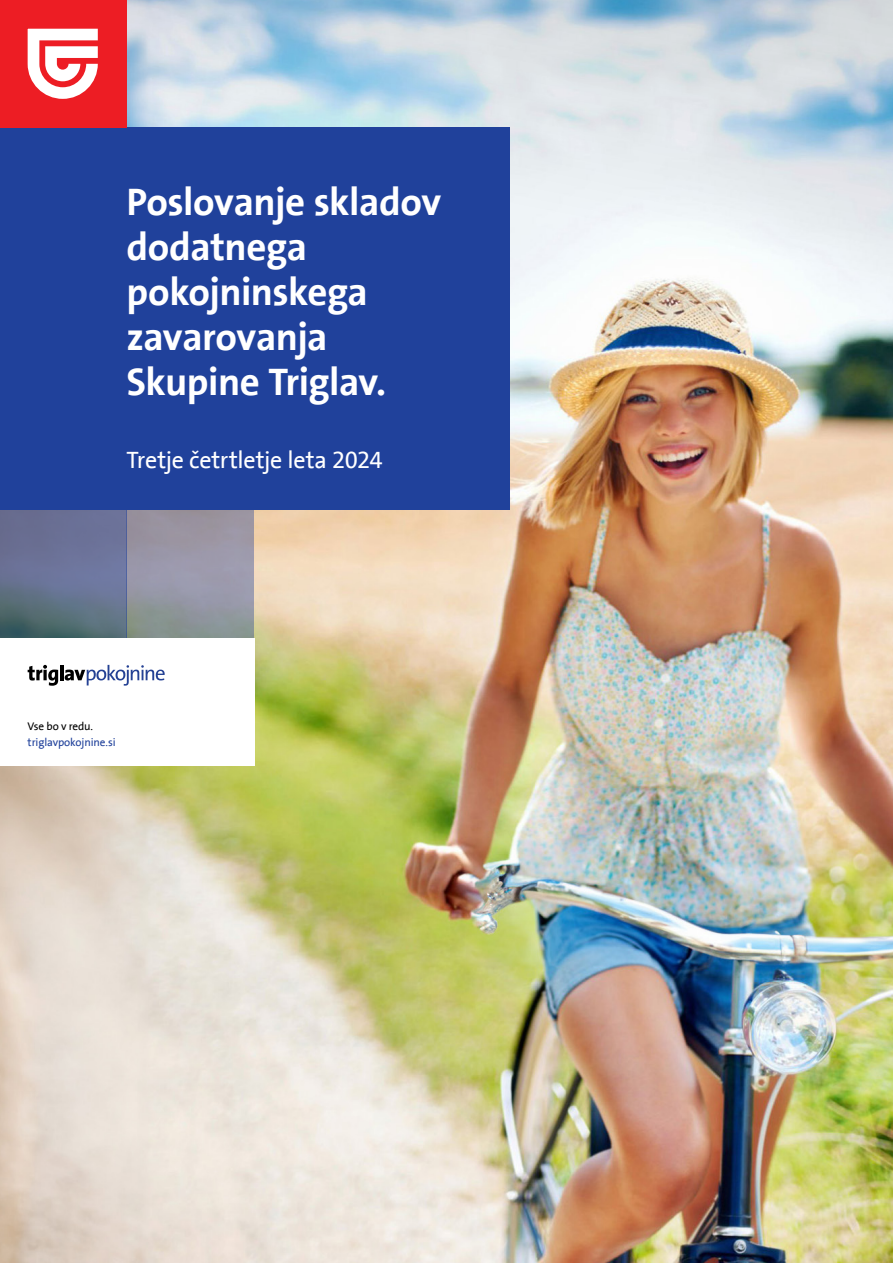
<style>
.page{position:relative;width:893px;height:1263px;background:#fff}
.page>*{position:absolute;margin:0;border:0;box-sizing:border-box;transform-origin:0 0}
.t1{font:700 39px/45px "Triglav The Sans";letter-spacing:-.015em;color:#fff}
.t2{font:24px "Triglav The Sans";letter-spacing:-.015em;color:#fff}
.t3{font:11.25px "Triglav The Sans";letter-spacing:-.01em;color:#20419b}
.t4{font:11.25px "Triglav The Sans";letter-spacing:-.01em;color:#000}
</style>
<div class="page">
<img style="left:0;top:340px;width:893px;height:923px">
<svg style="left:126px;top:0;width:767px;height:340px"></svg>
<div style="left:0;top:128px;width:509px;height:382px;background:#20419b"></div>
<div style="left:0;top:638px;width:254px;height:127px;background:#fff"></div>
<svg style="left:28px;top:665px;width:30px;height:21px"></svg>
<hr style="left:60px;top:665px;width:3px;height:15px;background:#000">
<svg style="left:65px;top:665px;width:100px;height:21px"></svg>
<div style="left:0;top:0;width:126px;height:128px;background:#ed1d24"></div>
<svg style="left:28px;top:29px;width:70px;height:70px"></svg>
<div style="left:0;top:96px;width:31px;height:32px;background:#ed1d24"></div>
<svg style="left:0;top:510px;width:126px;height:128px;background:#63708c"></svg>
<svg style="left:126px;top:510px;width:128px;height:128px;background:#9394a1"></svg>
<p class="t1" style="left:126px;top:179px;width:316px">Poslovanje skladov dodatnega pokojninskega zavarovanja<br>Skupine Triglav.</p>
<p class="t2" style="left:126px;top:447px;width:258px">Tretje četrtletje leta 2024</p>
<p class="t4" style="left:28px;top:720px;width:67px">Vse bo v redu.</p>
<p class="t3" style="left:28px;top:736px;width:90px">triglavpokojnine.si</p>
</div>
